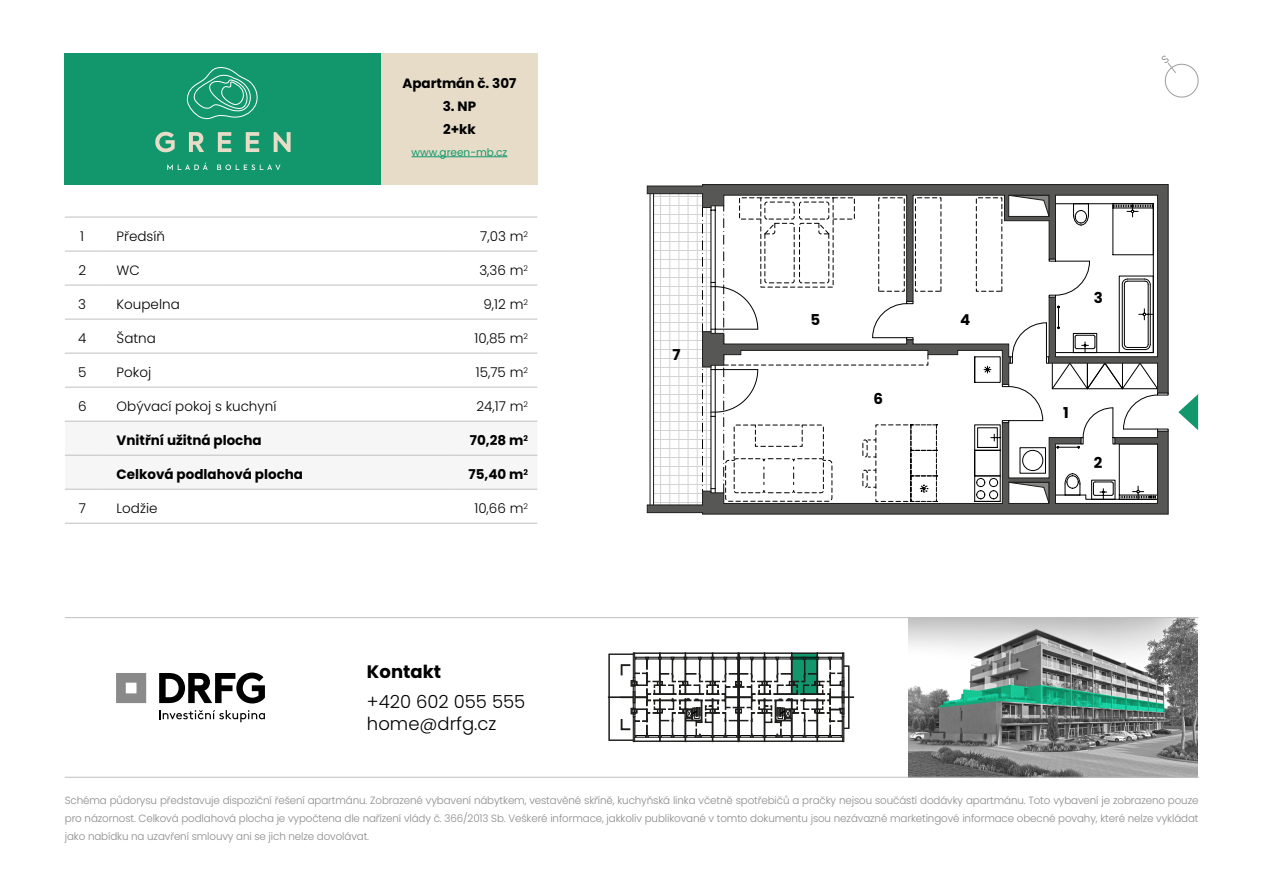
<style>
.page{position:relative;width:1263px;height:893px;background:#fff}
.page>*{position:absolute;margin:0;border:0;box-sizing:border-box;transform-origin:0 0}
.t1{font:300 18px/21.6px "Poppins";color:#000}
.t2{font:700 18px "Poppins";color:#000}
.t3{font:700 15px "Poppins";color:#000}
.t4{font:300 13.5px "Poppins";color:#000}
.t5{font:700 13.5px/22.5px "Poppins";color:#000}
.t6{font:300 10.5px/18px "Poppins";letter-spacing:-.01em;color:#8a8a8b;text-align:justify}
.t7{font:10.5px "Poppins";color:#10986c}
</style>
<div class="page">
<div style="left:381px;top:53px;width:157px;height:132px;background:#e6dcc8"></div>
<div style="left:65px;top:454px;width:472px;height:35px;background:#f6f6f6"></div>
<hr style="left:65px;top:217px;width:35px;height:1px;background:#c1c0c0">
<hr style="left:100px;top:217px;width:349px;height:1px;background:#c1c0c0">
<hr style="left:449px;top:217px;width:88px;height:1px;background:#c1c0c0">
<hr style="left:65px;top:251px;width:35px;height:1px;background:#c1c0c0">
<hr style="left:100px;top:251px;width:349px;height:1px;background:#c1c0c0">
<hr style="left:449px;top:251px;width:88px;height:1px;background:#c1c0c0">
<hr style="left:65px;top:285px;width:35px;height:1px;background:#c1c0c0">
<hr style="left:100px;top:285px;width:349px;height:1px;background:#c1c0c0">
<hr style="left:449px;top:285px;width:88px;height:1px;background:#c1c0c0">
<hr style="left:65px;top:319px;width:35px;height:1px;background:#c1c0c0">
<hr style="left:100px;top:319px;width:349px;height:1px;background:#c1c0c0">
<hr style="left:449px;top:319px;width:88px;height:1px;background:#c1c0c0">
<hr style="left:65px;top:353px;width:35px;height:1px;background:#c1c0c0">
<hr style="left:100px;top:353px;width:349px;height:1px;background:#c1c0c0">
<hr style="left:449px;top:353px;width:88px;height:1px;background:#c1c0c0">
<hr style="left:65px;top:387px;width:35px;height:1px;background:#c1c0c0">
<hr style="left:100px;top:387px;width:349px;height:1px;background:#c1c0c0">
<hr style="left:449px;top:387px;width:88px;height:1px;background:#c1c0c0">
<hr style="left:65px;top:455px;width:35px;height:1px;background:#c1c0c0">
<hr style="left:100px;top:455px;width:349px;height:1px;background:#c1c0c0">
<hr style="left:449px;top:455px;width:88px;height:1px;background:#c1c0c0">
<hr style="left:65px;top:523px;width:35px;height:1px;background:#c1c0c0">
<hr style="left:100px;top:523px;width:349px;height:1px;background:#c1c0c0">
<hr style="left:449px;top:523px;width:88px;height:1px;background:#c1c0c0">
<hr style="left:65px;top:421px;width:35px;height:1px;background:#c1c0c0">
<hr style="left:100px;top:421px;width:349px;height:1px;background:#c1c0c0">
<hr style="left:449px;top:421px;width:88px;height:1px;background:#c1c0c0">
<hr style="left:65px;top:489px;width:35px;height:1px;background:#c1c0c0">
<hr style="left:100px;top:489px;width:349px;height:1px;background:#c1c0c0">
<hr style="left:449px;top:489px;width:88px;height:1px;background:#c1c0c0">
<hr style="left:412px;top:157px;width:95px;height:1px;background:#10986c">
<img style="left:908px;top:618px;width:290px;height:159px">
<svg style="left:654px;top:393px;width:48px;height:29px"></svg>
<hr style="left:653px;top:190px;width:1px;height:319px;background:#1d1d1b">
<hr style="left:650px;top:190px;width:1px;height:319px;background:#1d1d1b">
<svg style="left:647px;top:184px;width:521px;height:209px"></svg>
<svg style="left:702px;top:195px;width:466px;height:227px"></svg>
<svg style="left:647px;top:422px;width:521px;height:92px"></svg>
<svg style="left:1178px;top:394px;width:20px;height:36px"></svg>
<svg style="left:608px;top:653px;width:246px;height:89px"></svg>
<hr style="left:65px;top:617px;width:1133px;height:1px;background:#c1c0c0">
<hr style="left:65px;top:777px;width:1133px;height:1px;background:#c1c0c0">
<div style="left:65px;top:53px;width:316px;height:132px;background:#11976b"></div>
<svg style="left:155px;top:132px;width:20px;height:20px"></svg>
<svg style="left:189px;top:132px;width:15px;height:20px"></svg>
<svg style="left:218px;top:132px;width:13px;height:20px"></svg>
<svg style="left:246px;top:132px;width:13px;height:20px"></svg>
<svg style="left:274px;top:132px;width:17px;height:20px"></svg>
<svg style="left:217px;top:165px;width:63px;height:5px"></svg>
<svg style="left:186px;top:67px;width:72px;height:53px"></svg>
<svg style="left:167px;top:163px;width:41px;height:7px"></svg>
<svg style="left:159px;top:710px;width:106px;height:12px"></svg>
<svg style="left:159px;top:673px;width:106px;height:30px"></svg>
<svg style="left:116px;top:673px;width:30px;height:30px"></svg>
<svg style="left:1164px;top:63px;width:35px;height:35px"></svg>
<p class="t5" style="left:402px;top:73px;width:115px">Apartmán č. 307</p>
<p class="t5" style="left:443px;top:95px;width:35px">3. NP<br>2+kk</p>
<p class="t7" style="left:412px;top:146px;width:97px">www.green-mb.cz</p>
<p class="t4" style="left:80px;top:229px;width:5px">1</p>
<p class="t4" style="left:117px;top:229px;width:50px">Předsíň</p>
<p class="t4" style="left:480px;top:229px;width:49px">7,03 m<sup>2</sup></p>
<p class="t4" style="left:78px;top:263px;width:9px">2</p>
<p class="t4" style="left:117px;top:263px;width:25px">WC</p>
<p class="t4" style="left:479px;top:263px;width:50px">3,36 m<sup>2</sup></p>
<p class="t4" style="left:78px;top:297px;width:9px">3</p>
<p class="t4" style="left:117px;top:297px;width:65px">Koupelna</p>
<p class="t4" style="left:483px;top:297px;width:46px">9,12 m<sup>2</sup></p>
<p class="t4" style="left:78px;top:331px;width:10px">4</p>
<p class="t4" style="left:117px;top:331px;width:41px">Šatna</p>
<p class="t4" style="left:475px;top:331px;width:55px">10,85 m<sup>2</sup></p>
<p class="t4" style="left:78px;top:365px;width:10px">5</p>
<p class="t4" style="left:117px;top:365px;width:36px">Pokoj</p>
<p class="t4" style="left:476px;top:365px;width:54px">15,75 m<sup>2</sup></p>
<p class="t4" style="left:78px;top:399px;width:10px">6</p>
<p class="t4" style="left:117px;top:399px;width:161px">Obývací pokoj s kuchyní</p>
<p class="t4" style="left:476px;top:399px;width:53px">24,17 m<sup>2</sup></p>
<p class="t5" style="left:117px;top:429px;width:147px">Vnitřní užitná plocha</p>
<p class="t5" style="left:470px;top:429px;width:60px">70,28 m<sup>2</sup></p>
<p class="t5" style="left:117px;top:463px;width:188px">Celková podlahová plocha</p>
<p class="t5" style="left:468px;top:463px;width:61px">75,40 m<sup>2</sup></p>
<p class="t4" style="left:79px;top:501px;width:9px">7</p>
<p class="t4" style="left:117px;top:501px;width:42px">Lodžie</p>
<p class="t4" style="left:474px;top:501px;width:55px">10,66 m<sup>2</sup></p>
<h1 class="t2" style="left:367px;top:661px;width:76px">Kontakt</h1>
<h1 class="t1" style="left:367px;top:691px;width:160px">+420 602 055 555 home@drfg.cz</h1>
<h2 class="t3" style="left:672px;top:346px;width:10px">7</h2>
<h2 class="t3" style="left:810px;top:311px;width:11px">5</h2>
<h2 class="t3" style="left:960px;top:311px;width:12px">4</h2>
<h2 class="t3" style="left:873px;top:390px;width:11px">6</h2>
<h2 class="t3" style="left:1094px;top:289px;width:11px">3</h2>
<h2 class="t3" style="left:1063px;top:404px;width:7px">1</h2>
<h2 class="t3" style="left:1094px;top:454px;width:10px">2</h2>
<p class="t6" style="left:65px;top:792px;width:1135px">Schéma půdorysu představuje dispoziční řešení apartmánu. Zobrazené vybavení nábytkem, vestavěné skříně, kuchyňská linka včetně spotřebičů a pračky nejsou součástí dodávky apartmánu. Toto vybavení je zobrazeno pouze pro názornost. Celková podlahová plocha je vypočtena dle nařízení vlády č. 366/2013 Sb. Veškeré informace, jakkoliv publikované v tomto dokumentu jsou nezávazné marketingové informace obecné povahy, které nelze vykládat jako nabídku na uzavření smlouvy ani se jich nelze dovolávat.</p>
</div>
